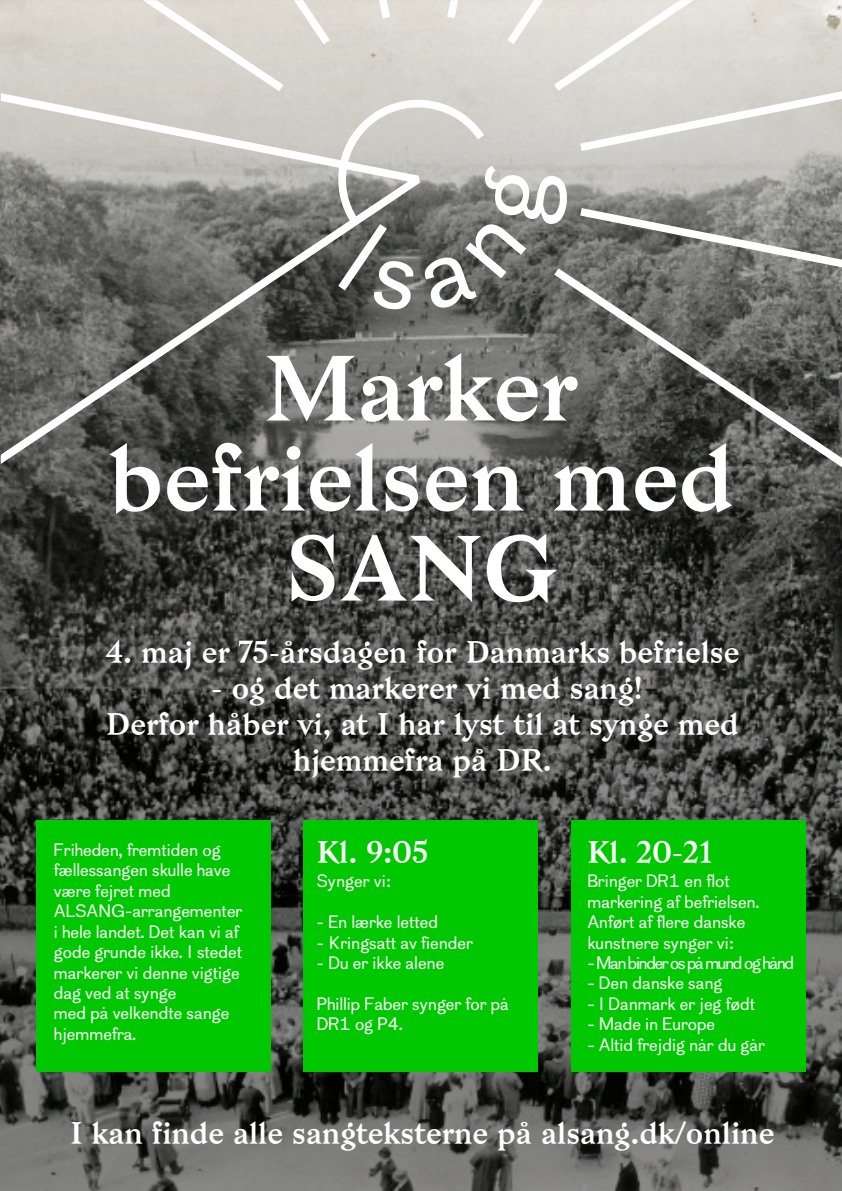
<style>
.page{position:relative;width:842px;height:1191px;background:#fff}
.page>*{position:absolute;margin:0;border:0;box-sizing:border-box;transform-origin:0 0}
.t1{font:90px/90px "Bagnard";color:#fff;text-align:center}
.t2{font:30px/36px "Bagnard";color:#fff;text-align:center}
.t3{font:17px/20.4px "Cotham Sans Alsang";color:#fff}
.t4{font:17px "Cotham Sans Alsang";letter-spacing:-.08em;color:#fff}
</style>
<div class="page">
<img style="left:1px;top:0;width:455px;height:1190px">
<img style="left:456px;top:701px;width:386px;height:489px">
<img style="left:456px;top:310px;width:386px;height:391px">
<svg style="left:1px;top:93px;width:419px;height:371px;background:#7d7d79"></svg>
<svg style="left:294px;top:0;width:36px;height:44px"></svg>
<svg style="left:143px;top:0;width:140px;height:91px;background:#dcd8d1"></svg>
<svg style="left:554px;top:310px;width:288px;height:157px;background:#595a57"></svg>
<svg style="left:336px;top:0;width:506px;height:310px;background:#b6b5b0"></svg>
<div style="left:571px;top:820px;width:235px;height:251px;background:#00c800"></div>
<div style="left:303px;top:820px;width:235px;height:251px;background:#00c800"></div>
<div style="left:36px;top:820px;width:235px;height:251px;background:#00c800"></div>
<h1 class="t1" style="left:109px;top:344px;width:627px">Marker befrielsen med<br>SANG</h1>
<h2 class="t2" style="left:106px;top:634px;width:635px">4. maj er 75-årsdagen for Danmarks befrielse</h2>
<h2 class="t2" style="left:106px;top:670px;width:634px">- og det markerer vi med sang!<br>Derfor håber vi, at I har lyst til at synge med hjemmefra på DR.</h2>
<h2 class="t2" style="left:317px;top:834px;width:113px">Kl. 9:05</h2>
<p class="t3" style="left:317px;top:871px;width:76px">Synger vi:</p>
<p class="t3" style="left:317px;top:912px;width:123px">- En lærke letted</p>
<p class="t3" style="left:317px;top:932px;width:158px">- Kringsatt av fiender</p>
<p class="t3" style="left:317px;top:953px;width:129px">- Du er ikke alene</p>
<p class="t3" style="left:317px;top:993px;width:194px">Phillip Faber synger for på<br>DR1 og P4.</p>
<p class="t3" style="left:54px;top:840px;width:190px">Friheden, fremtiden og fællessangen skulle have være fejret med<br>ALSANG-arrangementer i hele landet. Det kan vi af gode grunde ikke. I stedet markerer vi denne vigtige dag ved at synge<br>med på velkendte sange hjemmefra.</p>
<h2 class="t2" style="left:587px;top:834px;width:127px">Kl. 20-21</h2>
<p class="t3" style="left:587px;top:871px;width:174px">Bringer DR1 en flot markering af befrielsen.<br>Anført af flere danske kunstnere synger vi:</p>
<p class="t4" style="left:587px;top:953px;width:208px">- Man binder os på mund og hånd</p>
<p class="t3" style="left:587px;top:973px;width:137px">- Den danske sang</p>
<p class="t3" style="left:587px;top:993px;width:169px">- I Danmark er jeg født</p>
<p class="t3" style="left:587px;top:1014px;width:129px">- Made in Europe</p>
<p class="t3" style="left:587px;top:1034px;width:179px">- Altid frejdig når du går</p>
<h2 class="t2" style="left:71px;top:1115px;width:705px">I kan finde alle sangteksterne på alsang.dk/online</h2>
</div>
